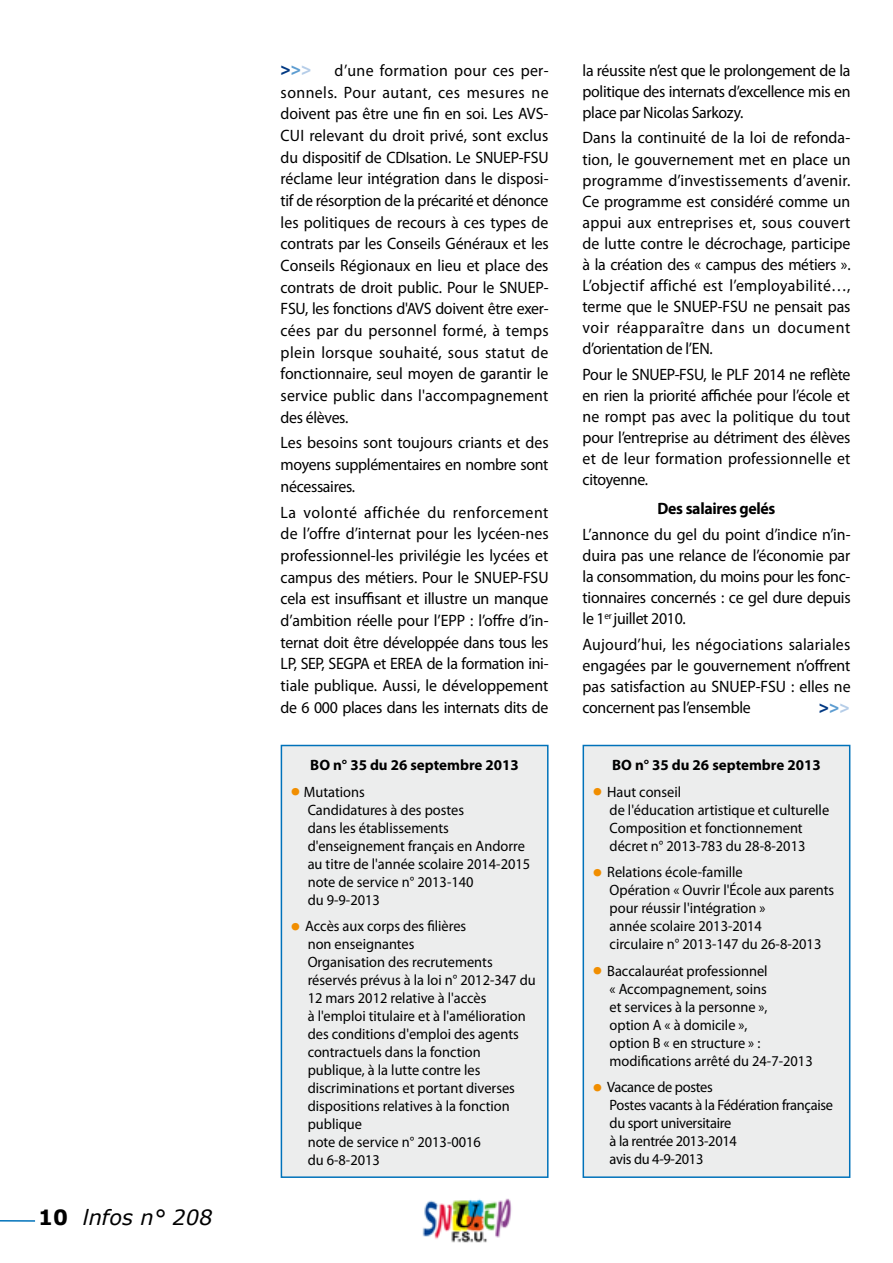
<style>
.page{position:relative;width:893px;height:1263px;background:#fff}
.page>*{position:absolute;margin:0;border:0;box-sizing:border-box;transform-origin:0 0}
.t1{font:italic 21px "Verdana";color:#000}
.t2{font:900 17.85px "Myriad Pro";color:#003882}
.t3{font:16.5px/21.6px "Myriad Pro";letter-spacing:-.015em;color:#000;text-align:justify;scale:.96 1}
.t4{font:700 16.5px "Myriad Pro";letter-spacing:-.02em;color:#000;scale:.96 1}
.t5{font:15px/18px "Myriad Pro";color:#000;scale:.96 1}
.t6{font:15px/18px "Myriad Pro";letter-spacing:-.02em;color:#000;scale:.96 1}
.t7{font:700 15px "Myriad Pro";color:#000}
.s1{font-weight:700;font-style:normal}
.s2{color:#5d9dd1}
.s3{color:#b5cde8}
.s4{font-size:35.7px;color:#f18e00}
</style>
<div class="page">
<img style="left:422px;top:1198px;width:90px;height:45px">
<hr style="left:0;top:1220px;width:35px;height:2px;background:#0072ba">
<div style="left:281px;top:745px;width:267px;height:432px;background:#eceded"></div>
<div style="left:281px;top:745px;width:268px;height:433px;border:2px solid #0072ba"></div>
<div style="left:583px;top:745px;width:267px;height:432px;background:#eceded"></div>
<div style="left:583px;top:745px;width:267px;height:433px;border:2px solid #0072ba"></div>
<p class="t1" style="left:38px;top:1204px;width:176px"><span class="s1">10</span> lnfos n° 208</p>
<p class="t3" style="left:281px;top:60px;width:281px;text-indent:54px">d’une formation pour ces per&shy;sonnels. Pour autant, ces mesures ne doivent pas être une fin en soi. Les AVS-CUI relevant du droit privé, sont exclus du dispositif de CDIsation. Le SNUEP-FSU réclame leur intégration dans le disposi&shy;tif de résorption de la précarité et dénonce les politiques de recours à ces types de contrats par les Conseils Généraux et les Conseils Régionaux en lieu et place des contrats de droit public. Pour le SNUEP-FSU, les fonctions d'AVS doivent être exer&shy;cées par du personnel formé, à temps plein lorsque souhaité, sous statut de fonctionnaire, seul moyen de garantir le service public dans l'accompagnement des élèves.</p>
<p class="t3" style="left:281px;top:432px;width:281px">Les besoins sont toujours criants et des moyens supplémentaires en nombre sont nécessaires.</p>
<p class="t3" style="left:281px;top:501px;width:281px">La volonté affichée du renforcement de l’offre d’internat pour les lycéen-nes professionnel-les privilégie les lycées et campus des métiers. Pour le SNUEP-FSU cela est insuffisant et illustre un manque d’ambition réelle pour l’EPP : l’offre d’in&shy;ternat doit être développée dans tous les LP, SEP, SEGPA et EREA de la formation ini&shy;tiale publique. Aussi, le développement de 6 000 places dans les internats dits de</p>
<p class="t2" style="left:281px;top:57px;width:32px">&gt;<span class="s2">&gt;</span><span class="s3">&gt;</span></p>
<p class="t7" style="left:310px;top:755px;width:210px">BO n° 35 du 26 septembre 2013</p>
<p class="t5" style="left:308px;top:782px;width:233px;text-indent:-17px"><span class="s4">•</span> Mutations<br>Candidatures à des postes<br>dans les établissements d'enseignement français en Andorre au titre de l'année scolaire 2014-2015 note de service n° 2013-140<br>du 9-9-2013</p>
<p class="t5" style="left:308px;top:917px;width:239px;text-indent:-17px"><span class="s4">•</span> Accès aux corps des filières<br>non enseignantes<br>Organisation des recrutements réservés prévus à la loi n° 2012-347 du<br>12 mars 2012 relative à l'accès<br>à l'emploi titulaire et à l'amélioration des conditions d'emploi des agents contractuels dans la fonction publique, à la lutte contre les discriminations et portant diverses dispositions relatives à la fonction publique<br>note de service n° 2013-0016<br>du 6-8-2013</p>
<p class="t3" style="left:583px;top:60px;width:281px;line-height:21px">la réussite n’est que le prolongement de la politique des internats d’excellence mis en place par Nicolas Sarkozy.</p>
<p class="t3" style="left:583px;top:127px;width:281px;line-height:21px">Dans la continuité de la loi de refonda&shy;tion, le gouvernement met en place un programme d’investissements d’avenir.<br>Ce programme est considéré comme un appui aux entreprises et, sous couvert de lutte contre le décrochage, participe à la création des « campus des métiers ».<br>L’objectif affiché est l’employabilité…, terme que le SNUEP-FSU ne pensait pas voir réapparaître dans un document d’orientation de l’EN.</p>
<p class="t3" style="left:583px;top:363px;width:281px;line-height:21px">Pour le SNUEP-FSU, le PLF 2014 ne reflète en rien la priorité affichée pour l’école et ne rompt pas avec la politique du tout pour l’entreprise au détriment des élèves et de leur formation professionnelle et citoyenne.</p>
<p class="t4" style="left:657px;top:498px;width:124px">Des salaires gelés</p>
<p class="t3" style="left:583px;top:523px;width:281px;line-height:21.1px">L’annonce du gel du point d’indice n’in&shy;duira pas une relance de l’économie par la consommation, du moins pour les fonc&shy;tionnaires concernés : ce gel dure depuis le 1<sup>er</sup> juillet 2010.</p>
<p class="t3" style="left:583px;top:633px;width:281px;line-height:21px">Aujourd’hui, les négociations salariales engagées par le gouvernement n’offrent pas satisfaction au SNUEP-FSU : elles ne concernent pas l’ensemble</p>
<p class="t2" style="left:819px;top:695px;width:32px">&gt;<span class="s2">&gt;</span><span class="s3">&gt;</span></p>
<p class="t7" style="left:612px;top:755px;width:210px">BO n° 35 du 26 septembre 2013</p>
<p class="t5" style="left:610px;top:782px;width:230px;text-indent:-17px"><span class="s4">•</span> Haut conseil<br>de l'éducation artistique et culturelle<br>Composition et fonctionnement décret n° 2013-783 du 28-8-2013</p>
<p class="t5" style="left:610px;top:863px;width:236px;text-indent:-17px"><span class="s4">•</span> Relations école-famille<br>Opération « Ouvrir l'École aux parents pour réussir l'intégration »<br>année scolaire 2013-2014<br>circulaire n° 2013-147 du 26-8-2013</p>
<p class="t5" style="left:610px;top:961px;width:213px;text-indent:-17px"><span class="s4">•</span> Baccalauréat professionnel<br>« Accompagnement, soins<br>et services à la personne »,<br>option A « à domicile »,<br>option B « en structure » : modifications arrêté du 24-7-2013</p>
<p class="t6" style="left:610px;top:1078px;width:234px;text-indent:-17px"><span class="s4">•</span> Vacance de postes<br>Postes vacants à la Fédération française du sport universitaire<br>à la rentrée 2013-2014<br>avis du 4-9-2013</p>
</div>
